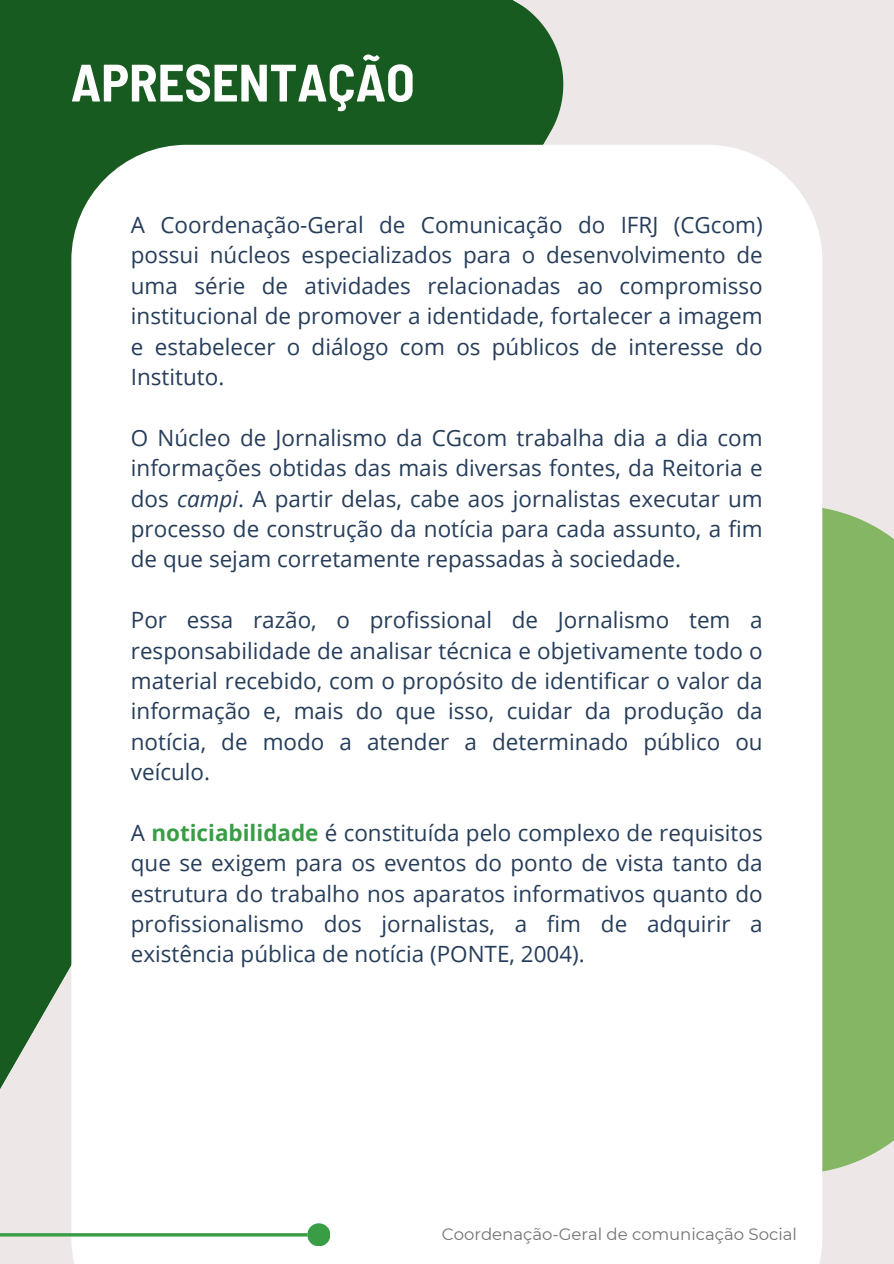
<style>
.page{position:relative;width:894px;height:1264px;background:#fff}
.page>*{position:absolute;margin:0;border:0;box-sizing:border-box;transform-origin:0 0}
.t1{font:700 semi-condensed 52.5px "Barlow";color:#fff}
.t2{font:22.5px/30.3px "Open Sans";color:#263d5a;text-align:justify}
.t3{font:16.5px "Montserrat";color:#737373}
.s1{font-style:italic}
.s2{font-weight:700;color:#389d45}
</style>
<div class="page">
<div style="left:0;top:0;width:893px;height:1263px;background:#ede7e7"></div>
<div style="left:0;top:0;width:564px;height:1089px;background:#185b20"></div>
<div style="left:822px;top:508px;width:71px;height:664px;background:#85b663"></div>
<div style="left:71px;top:145px;width:751px;height:1118px;background:#fff"></div>
<hr style="left:0;top:1233px;width:307px;height:3px;background:#389d45">
<svg style="left:307px;top:1223px;width:23px;height:22px"></svg>
<h2 class="t1" style="left:71px;top:49px;width:345px">APRESENTAÇÃO</h2>
<h1 class="t2" style="left:131px;top:209px;width:633px">A Coordenação-Geral de Comunicação do IFRJ (CGcom) possui núcleos especializados para o desenvolvimento de uma série de atividades relacionadas ao compromisso institucional de promover a identidade, fortalecer a imagem e estabelecer o diálogo com os públicos de interesse do Instituto.</h1>
<p class="t2" style="left:131px;top:422px;width:633px">O Núcleo de Jornalismo da CGcom trabalha dia a dia com informações obtidas das mais diversas fontes, da Reitoria e dos <span class="s1">campi</span>. A partir delas, cabe aos jornalistas executar um processo de construção da notícia para cada assunto, a fim de que sejam corretamente repassadas à sociedade.</p>
<h2 class="t2" style="left:131px;top:604px;width:633px">Por essa razão, o profissional de Jornalismo tem a responsabilidade de analisar técnica e objetivamente todo o material recebido, com o propósito de identificar o valor da informação e, mais do que isso, cuidar da produção da notícia, de modo a atender a determinado público ou veículo.</h2>
<h2 class="t2" style="left:131px;top:817px;width:633px">A <span class="s2">noticiabilidade</span> é constituída pelo complexo de requisitos que se exigem para os eventos do ponto de vista tanto da estrutura do trabalho nos aparatos informativos quanto do profissionalismo dos jornalistas, a fim de adquirir a existência pública de notícia (PONTE, 2004).</h2>
<p class="t3" style="left:441px;top:1224px;width:356px">Coordenação-Geral de comunicação Social</p>
</div>
